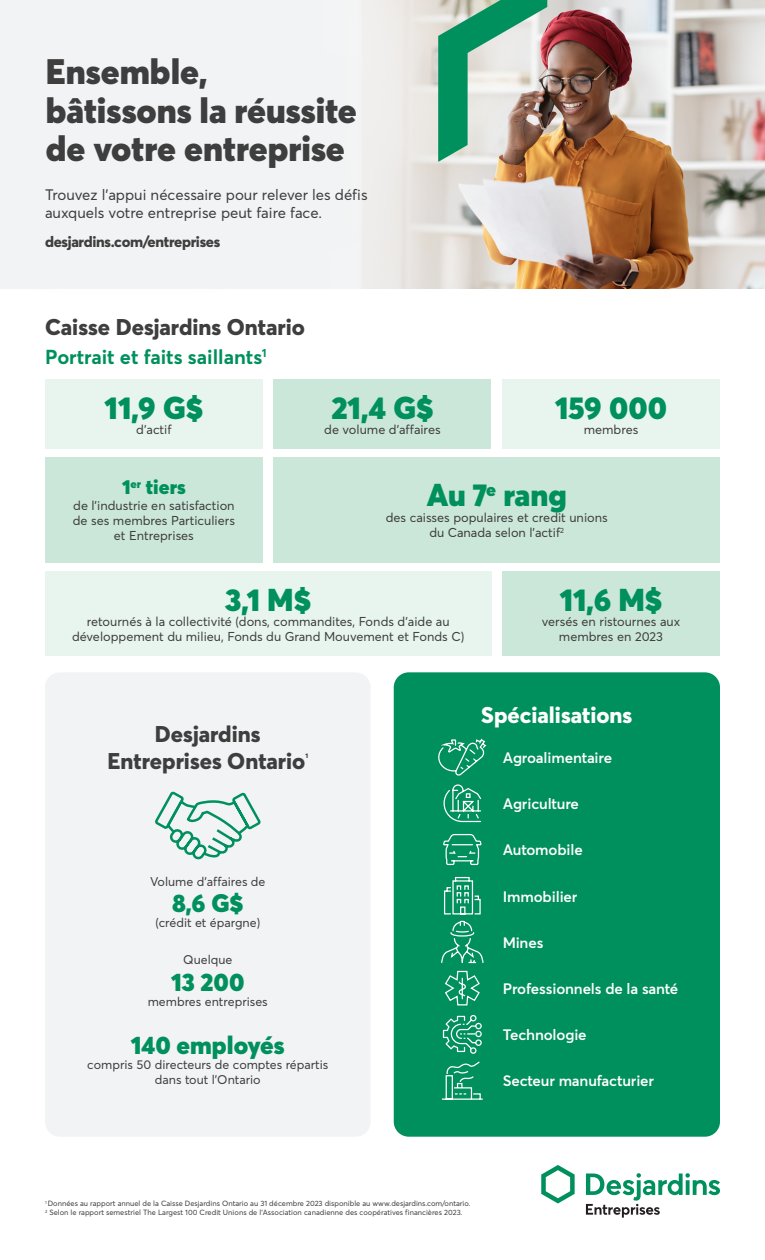
<style>
.page{position:relative;width:765px;height:1260px;background:#fff}
.page>*{position:absolute;margin:0;border:0;box-sizing:border-box;transform-origin:0 0}
.t1{font:900 35px/38.8px "Averta";color:#3e3e3f}
.t2{font:900 31.25px "Averta";color:#00905d}
.t3{font:900 25px "Averta";color:#00905d}
.t4{font:800 22.5px/27px "Averta";color:#3e3e3f;text-align:center}
.t5{font:800 22.5px "Averta";color:#fff}
.t6{font:700 20px "Averta";color:#00905d}
.t7{font:900 20px "Averta";color:#00905d}
.t8{font:600 15px "Averta";letter-spacing:-.01em;color:#fff}
.t9{font:15px/18px "Averta";color:#3e3e3f}
.t10{font:800 15px "Averta";letter-spacing:-.02em;color:#3e3e3f}
.t11{font:12.75px/15.2px "Averta";color:#3e3e3f;text-align:center}
.t12{font:12.5px "Averta";color:#3e3e3f}
.t13{font:7.5px "Averta";color:#3e3e3f}
.t14{font:800 6.5px "Averta";color:#3e3e3f}
</style>
<div class="page">
<img style="left:296px;top:0;width:469px;height:289px">
<svg style="left:438px;top:0;width:109px;height:162px;background:#90b6a0"></svg>
<div style="left:45px;top:672px;width:326px;height:465px;background:#f2f3f4;border-radius:15px"></div>
<svg style="left:155px;top:791px;width:106px;height:69px"></svg>
<div style="left:394px;top:672px;width:326px;height:465px;background:#00905d;border-radius:15px"></div>
<svg style="left:438px;top:739px;width:49px;height:37px"></svg>
<svg style="left:443px;top:784px;width:39px;height:39px"></svg>
<svg style="left:443px;top:834px;width:39px;height:32px"></svg>
<svg style="left:441px;top:876px;width:43px;height:88px"></svg>
<svg style="left:444px;top:970px;width:36px;height:36px"></svg>
<svg style="left:442px;top:1015px;width:40px;height:39px"></svg>
<svg style="left:441px;top:1061px;width:42px;height:39px"></svg>
<div style="left:0;top:10px;width:409px;height:289px;background:#f2f3f4"></div>
<svg style="left:541px;top:1165px;width:34px;height:38px"></svg>
<svg style="left:586px;top:1173px;width:134px;height:45px"></svg>
<div style="left:45px;top:457px;width:218px;height:105px;background:#cbe7d9"></div>
<div style="left:45px;top:380px;width:218px;height:69px;background:#e8f5ef"></div>
<div style="left:45px;top:572px;width:446px;height:84px;background:#e8f5ef"></div>
<div style="left:502px;top:380px;width:218px;height:69px;background:#e8f5ef"></div>
<div style="left:274px;top:380px;width:217px;height:69px;background:#cbe7d9"></div>
<div style="left:502px;top:572px;width:218px;height:84px;background:#cbe7d9"></div>
<div style="left:274px;top:457px;width:446px;height:105px;background:#cbe7d9"></div>
<p class="t1" style="left:46px;top:52px;width:312px">Ensemble, bâtissons la réussite de votre entreprise</p>
<p class="t9" style="left:45px;top:185px;width:324px">Trouvez l’appui nécessaire pour relever les défis auxquels votre entreprise peut faire face.</p>
<p class="t10" style="left:45px;top:232px;width:177px">desjardins.com/entreprises</p>
<h2 class="t4" style="left:45px;top:313px;width:262px">Caisse Desjardins Ontario</h2>
<h3 class="t6" style="left:45px;top:344px;width:223px">Portrait et faits saillants<sup>1</sup></h3>
<p class="t2" style="left:105px;top:387px;width:100px">11,9 G$</p>
<p class="t11" style="left:136px;top:422px;width:37px">d’actif</p>
<p class="t7" style="left:122px;top:474px;width:65px">1<sup>er</sup> tiers</p>
<p class="t11" style="left:73px;top:498px;width:164px">de l’industrie en satisfaction de ses membres Particuliers et Entreprises</p>
<p class="t2" style="left:331px;top:387px;width:104px">21,4 G$</p>
<p class="t11" style="left:324px;top:422px;width:118px">de volume d’affaires</p>
<p class="t2" style="left:555px;top:387px;width:113px">159 000</p>
<p class="t11" style="left:584px;top:422px;width:56px">membres</p>
<p class="t2" style="left:427px;top:475px;width:142px">Au 7<sup>e</sup> rang</p>
<p class="t11" style="left:386px;top:510px;width:224px">des caisses populaires et credit unions</p>
<p class="t11" style="left:429px;top:525px;width:136px">du Canada selon l’actif<sup>2</sup></p>
<p class="t2" style="left:225px;top:579px;width:88px">3,1 M$</p>
<p class="t11" style="left:72px;top:614px;width:394px">retournés à la collectivité (dons, commandites, Fonds d’aide au développement du milieu, Fonds du Grand Mouvement et Fonds C)</p>
<p class="t2" style="left:560px;top:579px;width:104px">11,6 M$</p>
<p class="t11" style="left:542px;top:614px;width:140px">versés en ristournes aux membres en 2023</p>
<h2 class="t4" style="left:107px;top:720px;width:199px">Desjardins<br>Entreprises Ontario</h2>
<h2 class="t14" style="left:305px;top:751px;width:4px">1</h2>
<p class="t12" style="left:150px;top:873px;width:117px">Volume d’affaires de</p>
<p class="t3" style="left:172px;top:887px;width:73px">8,6 G$</p>
<p class="t12" style="left:155px;top:915px;width:106px">(crédit et épargne)</p>
<p class="t12" style="left:183px;top:952px;width:51px">Quelque</p>
<p class="t3" style="left:171px;top:966px;width:75px">13 200</p>
<p class="t12" style="left:148px;top:993px;width:121px">membres entreprises</p>
<p class="t3" style="left:131px;top:1029px;width:155px">140 employés</p>
<p class="t12" style="left:87px;top:1057px;width:243px">compris 50 directeurs de comptes répartis</p>
<p class="t12" style="left:155px;top:1072px;width:107px">dans tout l’Ontario</p>
<h2 class="t5" style="left:481px;top:700px;width:153px">Spécialisations</h2>
<p class="t8" style="left:503px;top:748px;width:111px">Agroalimentaire</p>
<p class="t8" style="left:503px;top:794px;width:78px">Agriculture</p>
<p class="t8" style="left:503px;top:841px;width:82px">Automobile</p>
<p class="t8" style="left:503px;top:887px;width:76px">Immobilier</p>
<p class="t8" style="left:503px;top:933px;width:42px">Mines</p>
<p class="t8" style="left:503px;top:979px;width:177px">Professionnels de la santé</p>
<p class="t8" style="left:503px;top:1025px;width:85px">Technologie</p>
<p class="t8" style="left:503px;top:1072px;width:153px">Secteur manufacturier</p>
<p class="t13" style="left:45px;top:1199px;width:427px"><sup>1</sup> Données au rapport annuel de la Caisse Desjardins Ontario au 31 décembre 2023 disponible au www.desjardins.com/ontario.</p>
<p class="t13" style="left:45px;top:1208px;width:419px"><sup>2</sup> Selon le rapport semestriel The Largest 100 Credit Unions de l’Association canadienne des coopératives financières 2023.</p>
</div>
